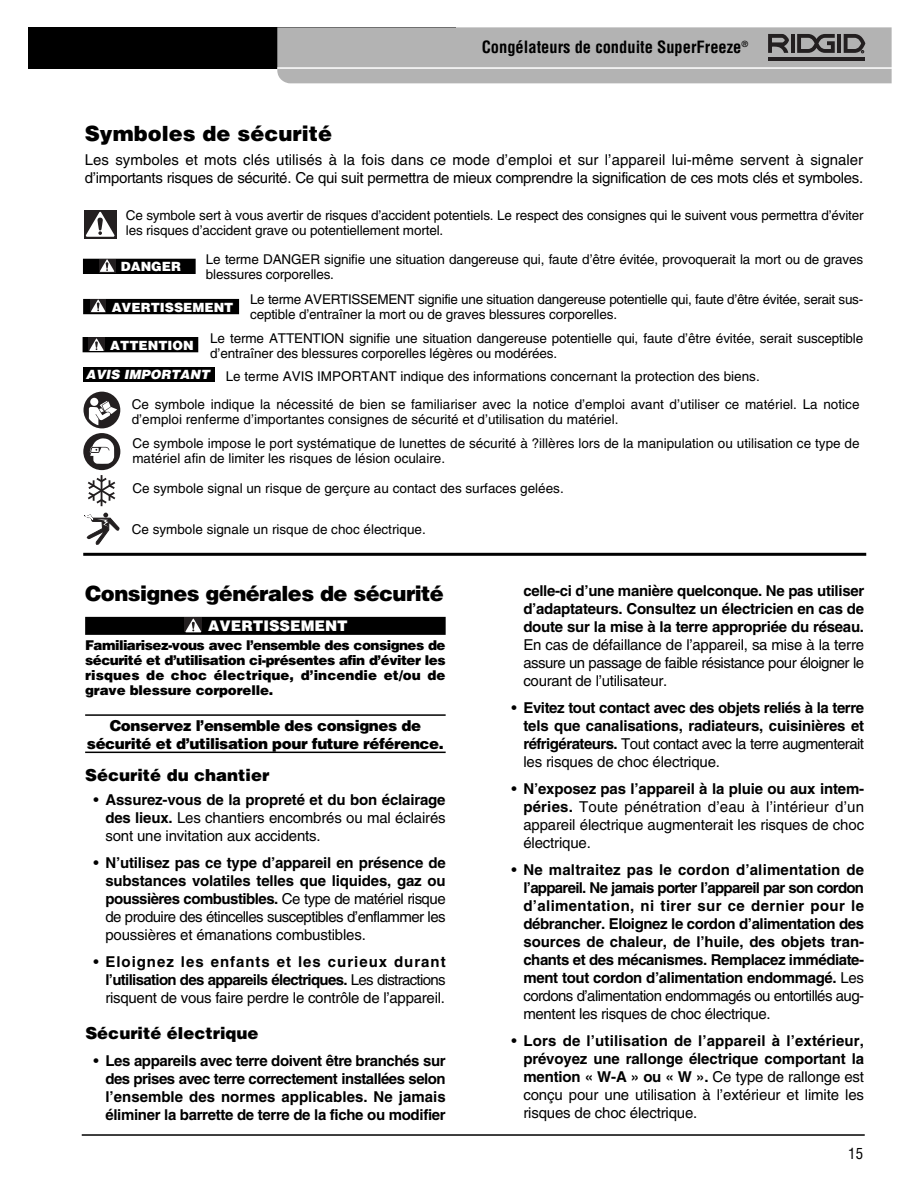
<style>
.page{position:relative;width:918px;height:1188px;background:#fff}
.page>*{position:absolute;margin:0;border:0;box-sizing:border-box;transform-origin:0 0}
.t1{font:900 21px "Helvetica";letter-spacing:-.025em;color:#000}
.t2{font:900 21px "Helvetica";color:#000}
.t3{font:900 16.5px "Helvetica";color:#000}
.t4{font:700 condensed 16.5px "Helvetica";color:#000}
.t5{font:700 15px/18px "Helvetica";letter-spacing:-.015em;color:#000;text-align:justify}
.t6{font:15px/18px "Helvetica";letter-spacing:-.01em;color:#000;text-align:justify}
.t7{font:900 15px/18px "Helvetica";letter-spacing:-.025em;color:#000;text-align:center}
.t8{font:condensed 15px "Helvetica";color:#000}
.t9{font:900 14.7px "Helvetica";color:#fff}
.t10{font:13.5px/15px "Helvetica";letter-spacing:-.01em;color:#000}
.t11{font:900 13.5px/15px "Helvetica";letter-spacing:-.005em;color:#000;text-align:justify}
.t12{font:900 12.75px "Helvetica";color:#fff}
.t13{font:italic 900 12.75px "Helvetica";color:#fff}
.s1{font-weight:700}
.s2{font-weight:400}
</style>
<div class="page">
<hr style="left:82px;top:1134px;width:783px;height:2px;background:#000">
<div style="left:28px;top:28px;width:427px;height:41px;background:#000"></div>
<svg style="left:277px;top:27px;width:615px;height:56px;background:#afafaf"></svg>
<div style="left:85px;top:617px;width:361px;height:18px;background:#000"></div>
<hr style="left:85px;top:714px;width:361px;height:2px;background:#000">
<hr style="left:85px;top:752px;width:361px;height:1px;background:#000">
<div style="left:184px;top:618px;width:18px;height:14px;background:#231f20"></div>
<svg style="left:185px;top:619px;width:16px;height:13px"></svg>
<hr style="left:83px;top:553px;width:783px;height:3px;background:#000">
<hr style="left:101px;top:475px;width:1px;height:31px;background:#231f20">
<svg style="left:87px;top:477px;width:29px;height:28px"></svg>
<svg style="left:84px;top:513px;width:35px;height:31px"></svg>
<svg style="left:83px;top:392px;width:37px;height:78px"></svg>
<div style="left:83px;top:368px;width:132px;height:14px;background:#000"></div>
<svg style="left:116px;top:210px;width:1px;height:29px"></svg>
<div style="left:84px;top:210px;width:32px;height:29px;background:#231f20"></div>
<svg style="left:86px;top:212px;width:29px;height:25px"></svg>
<div style="left:83px;top:259px;width:113px;height:15px;background:#000"></div>
<div style="left:99px;top:259px;width:16px;height:13px;background:#231f20"></div>
<svg style="left:100px;top:259px;width:14px;height:13px"></svg>
<div style="left:83px;top:299px;width:156px;height:15px;background:#000"></div>
<div style="left:90px;top:299px;width:16px;height:13px;background:#231f20"></div>
<svg style="left:91px;top:300px;width:15px;height:12px"></svg>
<div style="left:83px;top:337px;width:115px;height:15px;background:#000"></div>
<div style="left:89px;top:337px;width:16px;height:13px;background:#231f20"></div>
<svg style="left:89px;top:338px;width:15px;height:12px"></svg>
<p class="t4" style="left:482px;top:40px;width:268px">Congélateurs de conduite SuperFreeze<sup>®</sup></p>
<h1 class="t2" style="left:85px;top:126px;width:249px">Symboles de sécurité</h1>
<p class="t6" style="left:85px;top:152px;width:780px">Les symboles et mots clés utilisés à la fois dans ce mode d’emploi et sur l’appareil lui-même servent à signaler d’importants risques de sécurité. Ce qui suit permettra de mieux comprendre la signification de ces mots clés et symboles.</p>
<p class="t10" style="left:126px;top:209px;width:739px">Ce symbole sert à vous avertir de risques d’accident potentiels. Le respect des consignes qui le suivent vous permettra d’éviter les risques d’accident grave ou potentiellement mortel.</p>
<p class="t10" style="left:206px;top:253px;width:659px">Le terme DANGER signifie une situation dangereuse qui, faute d’être évitée, provoquerait la mort ou de graves blessures corporelles.</p>
<p class="t10" style="left:250px;top:293px;width:615px">Le terme AVERTISSEMENT signifie une situation dangereuse potentielle qui, faute d’être évitée, serait sus&shy;ceptible d’entraîner la mort ou de graves blessures corporelles.</p>
<p class="t10" style="left:210px;top:332px;width:655px">Le terme ATTENTION signifie une situation dangereuse potentielle qui, faute d’être évitée, serait susceptible d’entraîner des blessures corporelles légères ou modérées.</p>
<p class="t10" style="left:132px;top:364px;width:729px;line-height:27.8px;text-align:center">Le terme AVIS IMPORTANT indique des informations concernant la protection des biens.<br>Ce symbole indique la nécessité de bien se familiariser avec la notice d’emploi avant d’utiliser ce matériel. La notice</p>
<p class="t10" style="left:132px;top:408px;width:729px;line-height:24.8px">d’emploi renferme d’importantes consignes de sécurité et d’utilisation du matériel.<br>Ce symbole impose le port systématique de lunettes de sécurité à ?illères lors de la manipulation ou utilisation ce type de</p>
<p class="t10" style="left:132px;top:452px;width:314px">matériel afin de limiter les risques de lésion oculaire.</p>
<p class="t10" style="left:132px;top:483px;width:433px">Ce symbole signal un risque de gerçure au contact des surfaces gelées.</p>
<p class="t10" style="left:132px;top:523px;width:296px">Ce symbole signale un risque de choc électrique.</p>
<p class="t12" style="left:121px;top:262px;width:62px">DANGER</p>
<p class="t12" style="left:112px;top:302px;width:123px">AVERTISSEMENT</p>
<p class="t12" style="left:110px;top:340px;width:85px">ATTENTION</p>
<p class="t13" style="left:86px;top:370px;width:127px">AVIS IMPORTANT</p>
<h1 class="t1" style="left:85px;top:586px;width:360px">Consignes générales de sécurité</h1>
<p class="t9" style="left:208px;top:621px;width:141px">AVERTISSEMENT</p>
<p class="t11" style="left:85px;top:639px;width:362px">Familiarisez-vous avec l’ensemble des consignes de sécurité et d’utilisation ci-présentes afin d’éviter les risques de choc électrique, d’incendie et/ou de grave blessure corporelle.</p>
<p class="t7" style="left:87px;top:718px;width:358px">Conservez l’ensemble des consignes de sécurité et d’utilisation pour future référence.</p>
<p class="t3" style="left:85px;top:769px;width:186px">Sécurité du chantier</p>
<p class="t6" style="left:105px;top:792px;width:342px;text-indent:-12px">• <span class="s1">Assurez-vous de la propreté et du bon éclairage des lieux.</span> Les chantiers encombrés ou mal éclairés sont une invitation aux accidents.</p>
<p class="t6" style="left:105px;top:855px;width:342px;text-indent:-12px">• <span class="s1">N’utilisez pas ce type d’appareil en présence de substances volatiles telles que liquides, gaz ou poussières combustibles.</span> Ce type de matériel risque de produire des étincelles susceptibles d’enflammer les poussières et émanations combustibles.</p>
<p class="t5" style="left:105px;top:954px;width:342px;text-indent:-12px"><span class="s2">•</span> Eloignez les enfants et les curieux durant l’utilisation des appareils électriques. <span class="s2">Les distractions risquent de vous faire perdre le contrôle de l’appareil.</span></p>
<p class="t3" style="left:85px;top:1027px;width:175px">Sécurité électrique</p>
<p class="t5" style="left:105px;top:1053px;width:342px;text-indent:-12px"><span class="s2">•</span> Les appareils avec terre doivent être branchés sur des prises avec terre correctement installées selon l’ensemble des normes applicables. Ne jamais éliminer la barrette de terre de la fiche ou modifier</p>
<p class="t5" style="left:523px;top:583px;width:342px">celle-ci d’une manière quelconque. Ne pas utiliser d’adaptateurs. Consultez un électricien en cas de doute sur la mise à la terre appropriée du réseau.</p>
<p class="t6" style="left:523px;top:637px;width:342px">En cas de défaillance de l’appareil, sa mise à la terre assure un passage de faible résistance pour éloigner le courant de l’utilisateur.</p>
<p class="t5" style="left:523px;top:700px;width:342px;text-indent:-12px"><span class="s2">•</span> Evitez tout contact avec des objets reliés à la terre tels que canalisations, radiateurs, cuisinières et réfrigérateurs. <span class="s2">Tout contact avec la terre augmenterait les risques de choc électrique.</span></p>
<p class="t6" style="left:523px;top:781px;width:342px;text-indent:-12px">• <span class="s1">N’exposez pas l’appareil à la pluie ou aux intem&shy;péries.</span> Toute pénétration d’eau à l’intérieur d’un appareil électrique augmenterait les risques de choc électrique.</p>
<p class="t5" style="left:523px;top:862px;width:342px;text-indent:-12px"><span class="s2">•</span> Ne maltraitez pas le cordon d’alimentation de l’appareil. Ne jamais porter l’appareil par son cordon d’alimentation, ni tirer sur ce dernier pour le débrancher. Eloignez le cordon d’alimentation des sources de chaleur, de l’huile, des objets tran&shy;chants et des mécanismes. Remplacez immédiate&shy;ment tout cordon d’alimentation endommagé. <span class="s2">Les cordons d’alimentation endommagés ou entortillés aug&shy;mentent les risques de choc électrique.</span></p>
<p class="t5" style="left:523px;top:1033px;width:342px;text-indent:-12px"><span class="s2">•</span> Lors de l’utilisation de l’appareil à l’extérieur, prévoyez une rallonge électrique comportant la mention « W-A » ou « W ». <span class="s2">Ce type de rallonge est conçu pour une utilisation à l’extérieur et limite les risques de choc électrique.</span></p>
<p class="t8" style="left:848px;top:1148px;width:16px">15</p>
</div>
